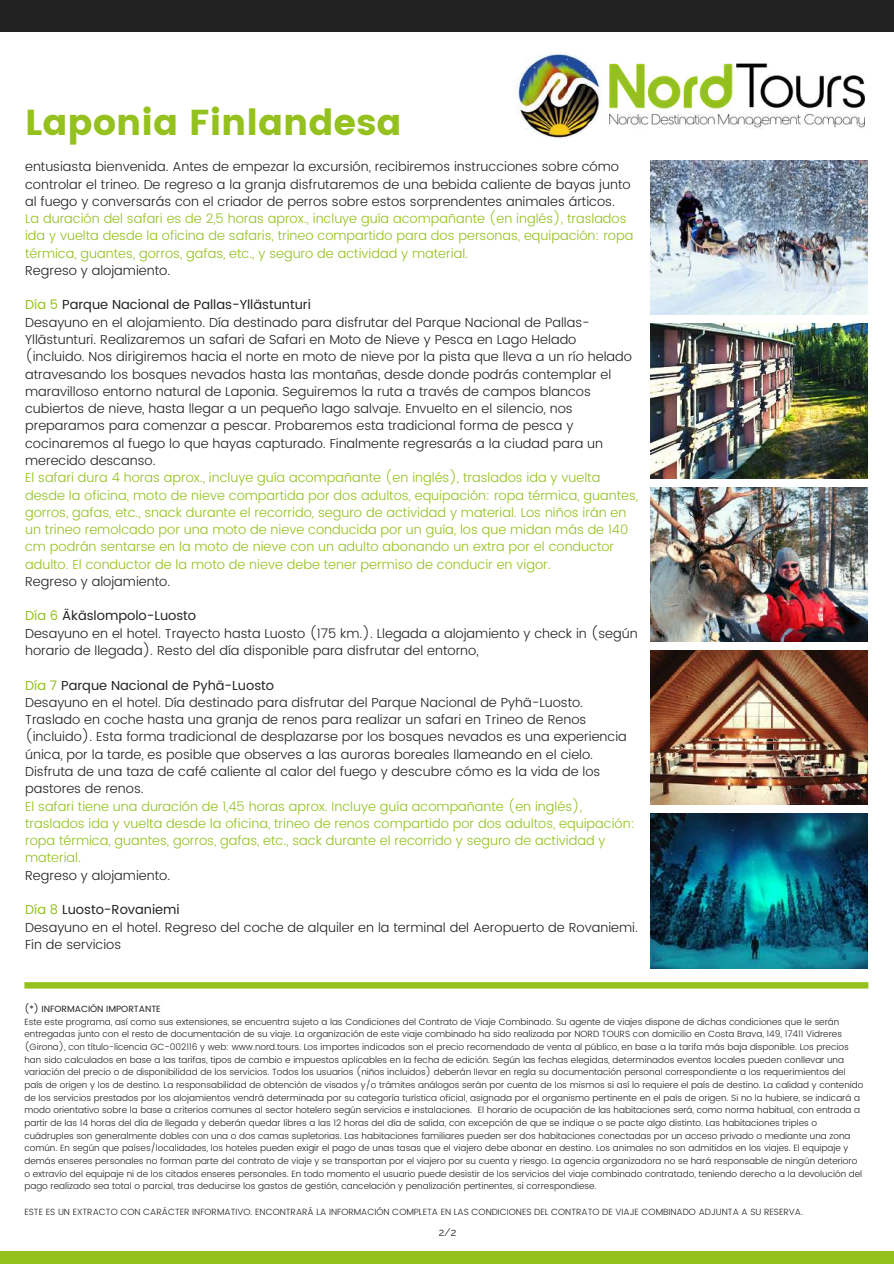
<style>
.page{position:relative;width:894px;height:1264px;background:#fff}
.page>*{position:absolute;margin:0;border:0;box-sizing:border-box;transform-origin:0 0}
.t1{font:36px "Poppins";color:#95c11f}
.t2{font:300 13.05px/17.2px "Poppins";color:#222}
.t3{font:300 13.05px/17.2px "Poppins";color:#95c11f}
.t4{font:10.8px "Raleway";color:#222}
.t5{font:300 9px/12.6px "Poppins";color:#222}
.t6{font:9px "Poppins";color:#222}
.s1{font-weight:400;color:#95c11f}
.s2{font-weight:400}
</style>
<div class="page">
<div style="left:0;top:1251px;width:893px;height:12px;background:#95c11f"></div>
<div style="left:0;top:0;width:893px;height:32px;background:#222"></div>
<img style="left:517px;top:52px;width:347px;height:86px">
<img style="left:650px;top:160px;width:217px;height:155px">
<img style="left:650px;top:324px;width:217px;height:154px">
<img style="left:650px;top:487px;width:217px;height:154px">
<img style="left:650px;top:650px;width:217px;height:155px">
<img style="left:650px;top:814px;width:217px;height:154px">
<svg style="left:24px;top:982px;width:844px;height:6px;background:#97c224"></svg>
<h1 class="t1" style="left:25px;top:102px;width:378px">Laponia Finlandesa</h1>
<p class="t2" style="left:25px;top:158px;width:607px">entusiasta bienvenida. Antes de empezar la excursión, recibiremos instrucciones sobre cómo controlar el trineo. De regreso a la granja disfrutaremos de una bebida caliente de bayas junto al fuego y conversarás con el criador de perros sobre estos sorprendentes animales árticos.</p>
<p class="t3" style="left:25px;top:210px;width:609px">La duración del safari es de 2,5 horas aprox., incluye guía acompañante (en inglés), traslados ida y vuelta desde la oficina de safaris, trineo compartido para dos personas, equipación: ropa térmica, guantes, gorros, gafas, etc., y seguro de actividad y material.</p>
<h2 class="t2" style="left:25px;top:262px;width:146px">Regreso y alojamiento.</h2>
<p class="t2" style="left:25px;top:296px;width:608px"><span class="s1">Día 5</span> <span class="s2">Parque Nacional de Pallas-Yllästunturi<br></span>Desayuno en el alojamiento. Día destinado para disfrutar del Parque Nacional de Pallas-Yllästunturi. Realizaremos un safari de Safari en Moto de Nieve y Pesca en Lago Helado (incluido. Nos dirigiremos hacia el norte en moto de nieve por la pista que lleva a un río helado atravesando los bosques nevados hasta las montañas, desde donde podrás contemplar el maravilloso entorno natural de Laponia. Seguiremos la ruta a través de campos blancos cubiertos de nieve, hasta llegar a un pequeño lago salvaje. Envuelto en el silencio, nos preparamos para comenzar a pescar. Probaremos esta tradicional forma de pesca y cocinaremos al fuego lo que hayas capturado. Finalmente regresarás a la ciudad para un merecido descanso.</p>
<p class="t3" style="left:25px;top:469px;width:614px">El safari dura 4 horas aprox., incluye guía acompañante (en inglés), traslados ida y vuelta desde la oficina, moto de nieve compartida por dos adultos, equipación: ropa térmica, guantes, gorros, gafas, etc., snack durante el recorrido, seguro de actividad y material. Los niños irán en un trineo remolcado por una moto de nieve conducida por un guía, los que midan más de 140 cm podrán sentarse en la moto de nieve con un adulto abonando un extra por el conductor adulto. El conductor de la moto de nieve debe tener permiso de conducir en vigor.</p>
<h2 class="t2" style="left:25px;top:573px;width:146px">Regreso y alojamiento.</h2>
<h2 class="t2" style="left:25px;top:607px;width:614px"><span class="s1">Día 6</span> <span class="s2">Äkäslompolo-Luosto<br></span>Desayuno en el hotel. Trayecto hasta Luosto (175 km.). Llegada a alojamiento y check in (según horario de llegada). Resto del día disponible para disfrutar del entorno,</h2>
<p class="t2" style="left:25px;top:676px;width:603px"><span class="s1">Día 7</span> <span class="s2">Parque Nacional de Pyhä-Luosto<br></span>Desayuno en el hotel. Día destinado para disfrutar del Parque Nacional de Pyhä-Luosto.<br>Traslado en coche hasta una granja de renos para realizar un safari en Trineo de Renos (incluido). Esta forma tradicional de desplazarse por los bosques nevados es una experiencia única, por la tarde, es posible que observes a las auroras boreales llameando en el cielo.<br>Disfruta de una taza de café caliente al calor del fuego y descubre cómo es la vida de los pastores de renos.</p>
<p class="t3" style="left:25px;top:797px;width:610px">El safari tiene una duración de 1,45 horas aprox. Incluye guía acompañante (en inglés), traslados ida y vuelta desde la oficina, trineo de renos compartido por dos adultos, equipación: ropa térmica, guantes, gorros, gafas, etc., sack durante el recorrido y seguro de actividad y material.</p>
<h2 class="t2" style="left:25px;top:866px;width:146px">Regreso y alojamiento.</h2>
<h2 class="t2" style="left:25px;top:901px;width:614px"><span class="s1">Día 8</span> <span class="s2">Luosto-Rovaniemi<br></span>Desayuno en el hotel. Regreso del coche de alquiler en la terminal del Aeropuerto de Rovaniemi.<br>Fin de servicios</h2>
<p class="t6" style="left:24px;top:1003px;width:138px">(*) INFORMACIÓN IMPORTANTE</p>
<p class="t5" style="left:24px;top:1015px;width:840px">Este este programa, así como sus extensiones, se encuentra sujeto a las Condiciones del Contrato de Viaje Combinado. Su agente de viajes dispone de dichas condiciones que le serán entregadas junto con el resto de documentación de su viaje. La organización de este viaje combinado ha sido realizada por NORD TOURS con domicilio en Costa Brava, 149, 17411 Vidreres (Girona), con título-licencia GC-002116 y web: www.nord.tours. Los importes indicados son el precio recomendado de venta al público, en base a la tarifa más baja disponible. Los precios han sido calculados en base a las tarifas, tipos de cambio e impuestos aplicables en la fecha de edición. Según las fechas elegidas, determinados eventos locales pueden conllevar una variación del precio o de disponibilidad de los servicios. Todos los usuarios (niños incluidos) deberán llevar en regla su documentación personal correspondiente a los requerimientos del país de origen y los de destino. La responsabilidad de obtención de visados y/o trámites análogos serán por cuenta de los mismos si así lo requiere el país de destino. La calidad y contenido de los servicios prestados por los alojamientos vendrá determinada por su categoría turística oficial, asignada por el organismo pertinente en el país de origen. Si no la hubiere, se indicará a modo orientativo sobre la base a criterios comunes al sector hotelero según servicios e instalaciones. El horario de ocupación de las habitaciones será, como norma habitual, con entrada a partir de las 14 horas del día de llegada y deberán quedar libres a las 12 horas del día de salida, con excepción de que se indique o se pacte algo distinto. Las habitaciones triples o cuádruples son generalmente dobles con una o dos camas supletorias. Las habitaciones familiares pueden ser dos habitaciones conectadas por un acceso privado o mediante una zona común. En según que países/localidades, los hoteles pueden exigir el pago de unas tasas que el viajero debe abonar en destino. Los animales no son admitidos en los viajes. El equipaje y demás enseres personales no forman parte del contrato de viaje y se transportan por el viajero por su cuenta y riesgo. La agencia organizadora no se hará responsable de ningún deterioro o extravío del equipaje ni de los citados enseres personales. En todo momento el usuario puede desistir de los servicios del viaje combinado contratado, teniendo derecho a la devolución del pago realizado sea total o parcial, tras deducirse los gastos de gestión, cancelación y penalización pertinentes, si correspondiese.</p>
<p class="t5" style="left:24px;top:1205px;width:780px">ESTE ES UN EXTRACTO CON CARÁCTER INFORMATIVO. ENCONTRARÁ LA INFORMACIÓN COMPLETA EN LAS CONDICIONES DEL CONTRATO DE VIAJE COMBINADO ADJUNTA A SU RESERVA.</p>
<p class="t4" style="left:438px;top:1225px;width:19px">2/2</p>
</div>
